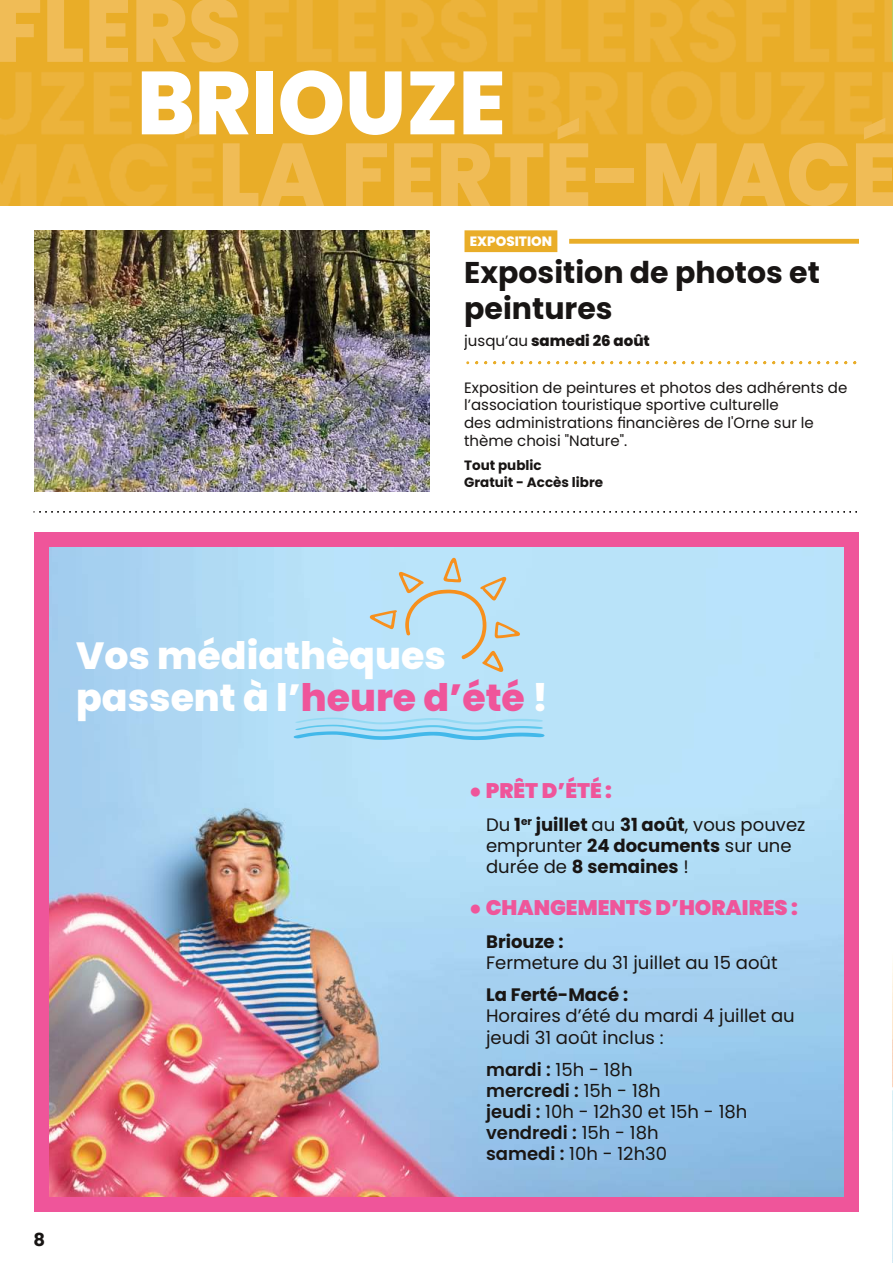
<style>
.page{position:relative;width:893px;height:1263px;background:#fff}
.page>*{position:absolute;margin:0;border:0;box-sizing:border-box;transform-origin:0 0}
.t1{font:800 89.25px "Poppins";color:#f0bc56;scale:.96 1}
.t2{font:800 89.25px "Poppins";color:#fff;scale:.96 1}
.t3{font:800 37.8px/41.7px "Poppins";color:#fff}
.t4{font:700 30px/36px "Poppins";color:#181514}
.t5{font:900 21px "Poppins";color:#ef559a}
.t6{font:18px/21px "Poppins";color:#191513}
.t7{font:18px/21px "Poppins";color:#181514}
.t8{font:700 18px "Poppins";color:#191513}
.t9{font:700 18px "Poppins";color:#181514}
.t10{font:15px/18px "Poppins";color:#181514}
.t11{font:800 15px "Poppins";color:#181514}
.t12{font:700 13.5px/16.6px "Poppins";color:#181514}
.t13{font:800 13.5px "Poppins";color:#fff}
.s1{font-weight:400}
.s2{color:#ef559a}
.s3{font-family:"Arial"}
.s4{font-weight:700}
.s5{font-weight:600}
</style>
<div class="page">
<img style="left:48px;top:546px;width:797px;height:652px">
<img style="left:892px;top:963px;width:1px;height:300px">
<img style="left:0;top:0;width:892px;height:205px">
<svg style="left:468px;top:361px;width:388px;height:3px"></svg>
<div style="left:464px;top:230px;width:93px;height:22px;background:#e9ad28"></div>
<div style="left:569px;top:239px;width:290px;height:5px;background:#e9ad28"></div>
<img style="left:34px;top:230px;width:395px;height:262px">
<svg style="left:370px;top:558px;width:150px;height:114px;background:#bfdbe4"></svg>
<svg style="left:293px;top:717px;width:252px;height:23px;background:#9ad8f4"></svg>
<div style="left:34px;top:532px;width:825px;height:14px;background:#ef559a"></div>
<div style="left:34px;top:1198px;width:825px;height:14px;background:#ef559a"></div>
<div style="left:34px;top:532px;width:14px;height:680px;background:#ef559a"></div>
<div style="left:845px;top:532px;width:14px;height:680px;background:#ef559a"></div>
<hr style="left:892px;top:0;width:1px;height:205px;background:#9ec43a">
<svg style="left:34px;top:511px;width:823px;height:2px"></svg>
<h1 class="t1" style="left:-6px;top:-21px;width:259px">FLERS</h1>
<h1 class="t2" style="left:137px;top:51px;width:385px">BRIOUZE</h1>
<h1 class="t1" style="left:218px;top:123px;width:710px">LA FERTÉ-MACÉ</h1>
<p class="t13" style="left:470px;top:233px;width:84px">EXPOSITION</p>
<h3 class="t4" style="left:464px;top:254px;width:357px">Exposition de photos et peintures</h3>
<p class="t11" style="left:464px;top:332px;width:187px"><span class="s1">jusqu’au</span> samedi 26 août</p>
<p class="t10" style="left:464px;top:378px;width:385px">Exposition de peintures et photos des adhérents de l’association touristique sportive culturelle<br>des administrations financières de l'Orne sur le thème choisi "Nature".</p>
<p class="t12" style="left:464px;top:457px;width:141px">Tout public<br>Gratuit - Accès libre</p>
<h2 class="t3" style="left:76px;top:635px;width:473px">Vos médiathèques passent à l’<span class="s2">heure d’été</span> !</h2>
<p class="t9" style="left:34px;top:1229px;width:13px">8</p>
<p class="t5" style="left:469px;top:778px;width:144px"><span class="s3">●</span> PRÊT D’ÉTÉ :</p>
<p class="t7" style="left:486px;top:814px;width:321px">Du <span class="s4">1</span><sup>er</sup> <span class="s4">juillet</span> au <span class="s4">31 août</span>, vous pouvez emprunter <span class="s4">24 documents</span> sur une durée de <span class="s4">8 semaines</span> !</p>
<p class="t5" style="left:469px;top:895px;width:330px"><span class="s3">●</span> CHANGEMENTS D’HORAIRES :</p>
<p class="t8" style="left:486px;top:931px;width:79px">Briouze :</p>
<p class="t6" style="left:486px;top:952px;width:293px">Fermeture du 31 juillet au 15 août</p>
<p class="t8" style="left:486px;top:985px;width:144px">La Ferté-Macé :</p>
<p class="t6" style="left:486px;top:1006px;width:310px">Horaires d’été du mardi 4 juillet au jeudi 31 août inclus :</p>
<p class="t6" style="left:486px;top:1059px;width:263px"><span class="s5">mardi :</span> 15h - 18h<br><span class="s5">mercredi :</span> 15h - 18h<br><span class="s5">jeudi :</span> 10h - 12h30 et 15h - 18h <span class="s5">vendredi :</span> 15h - 18h<br><span class="s5">samedi :</span> 10h - 12h30</p>
</div>
